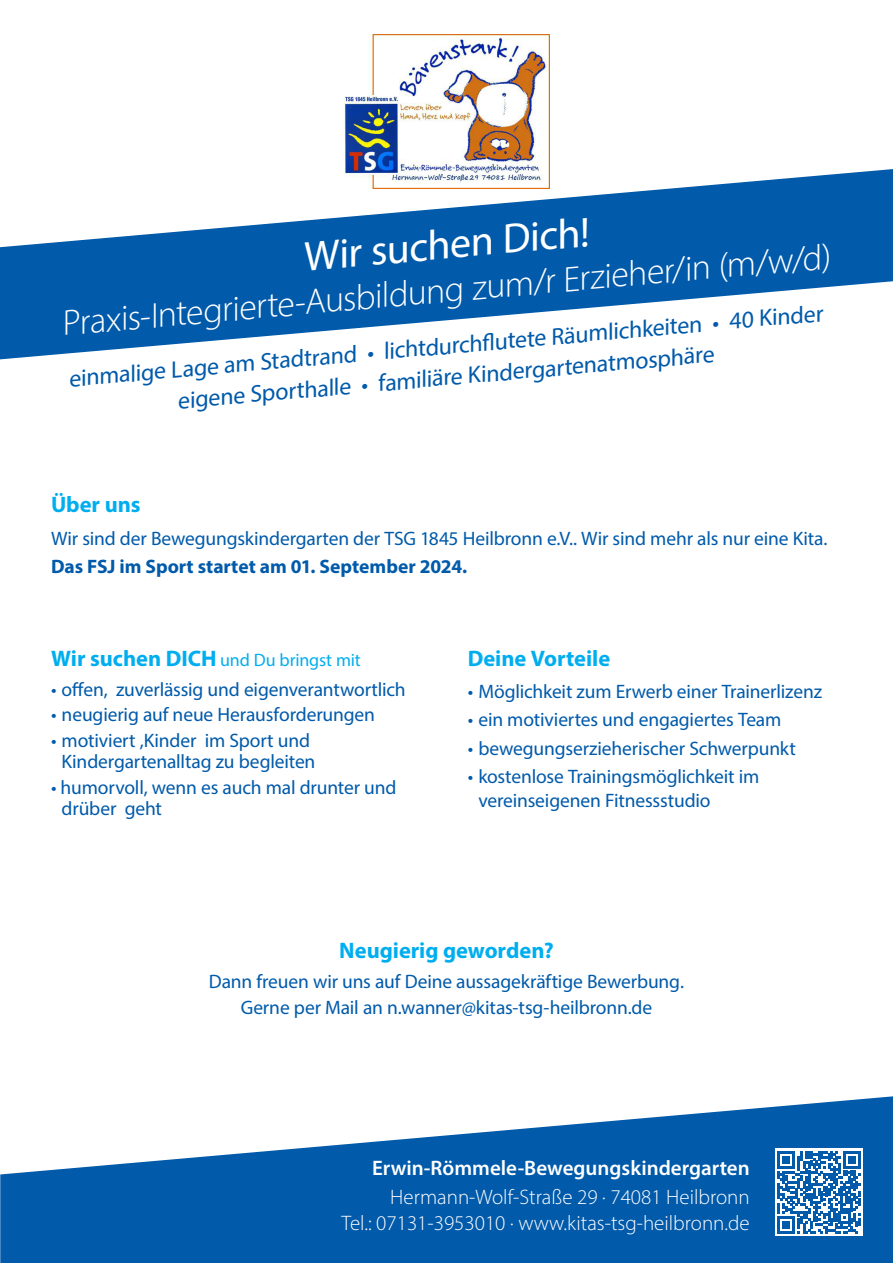
<style>
.page{position:relative;width:893px;height:1263px;background:#fff}
.page>*{position:absolute;margin:0;border:0;box-sizing:border-box;transform-origin:0 0}
.t1{font:42px "Myriad Pro";color:#fff}
.t2{font:300 36px "Myriad Pro";color:#fff}
.copy{font:24px "Myriad Pro";color:#015aaa}
.Zwischenhead{font:700 22.5px "Myriad Pro";letter-spacing:-.005em;color:#00aeef}
.t3{font:300 21px/25.5px "Myriad Pro";color:#fff;text-align:right}
.t4{font:600 21px "Myriad Pro";color:#fff}
.copy_Einzug{font:19.5px/21.3px "Myriad Pro";letter-spacing:-.005em;color:#015aaa}
.copy-2{font:19.5px "Myriad Pro";letter-spacing:-.005em;color:#015aaa}
.copy-3{font:700 19.5px "Myriad Pro";color:#015aaa}
.Zwischenhead-2{font:18px "Myriad Pro";letter-spacing:-.005em;color:#00aeef}
.s1{font-weight:700;font-size:22.5px}
</style>
<div class="page">
<svg style="left:0;top:1096px;width:893px;height:167px;fill:#015aaa"></svg>
<div style="left:775px;top:1148px;width:88px;height:88px;background:#fff"></div>
<svg style="left:778px;top:1151px;width:83px;height:83px"></svg>
<img style="left:343px;top:34px;width:207px;height:135px">
<svg style="left:0;top:169px;width:893px;height:190px;fill:#015aaa"></svg>
<p class="t1" style="left:301px;top:231px;width:288px;rotate:-5deg">Wir suchen Dich!</p>
<p class="t2" style="left:60px;top:302px;width:773px;rotate:-5deg">Praxis-Integrierte-Ausbildung zum/r Erzieher/in (m/w/d)</p>
<p class="copy" style="left:67px;top:364px;width:758px;rotate:-5deg">einmalige Lage am Stadtrand • lichtdurchfl utete Räumlichkeiten • 40 Kinder</p>
<p class="copy" style="left:176px;top:386px;width:540px;rotate:-5deg">eigene Sporthalle • familiäre Kindergartenatmosphäre</p>
<p class="Zwischenhead" style="left:51px;top:490px;width:91px">Über uns</p>
<p class="copy-2" style="left:51px;top:526px;width:778px">Wir sind der Bewegungskindergarten der TSG 1845 Heilbronn e.V.. Wir sind mehr als nur eine Kita.</p>
<p class="copy-3" style="left:51px;top:554px;width:418px">Das FSJ im Sport startet am 01. September 2024.</p>
<p class="Zwischenhead-2" style="left:51px;top:648px;width:311px"><span class="s1">Wir suchen DICH</span> und Du bringst mit</p>
<p class="copy_Einzug" style="left:51px;top:678px;width:356px">• offen, zuverlässig und eigenverantwortlich</p>
<p class="copy_Einzug" style="left:51px;top:704px;width:326px">• neugierig auf neue Herausforderungen</p>
<p class="copy_Einzug" style="left:51px;top:729px;width:266px;text-align:center">• motiviert ,Kinder im Sport und<br>Kindergartenalltag zu begleiten</p>
<p class="copy_Einzug" style="left:62px;top:776px;width:336px;text-indent:-11px">• humorvoll, wenn es auch mal drunter und drüber geht</p>
<p class="Zwischenhead" style="left:468px;top:643px;width:144px">Deine Vorteile</p>
<p class="copy_Einzug" style="left:468px;top:681px;width:356px">• Möglichkeit zum Erwerb einer Trainerlizenz</p>
<p class="copy_Einzug" style="left:468px;top:709px;width:315px">• ein motiviertes und engagiertes Team</p>
<p class="copy_Einzug" style="left:468px;top:737px;width:330px">• bewegungserzieherischer Schwerpunkt</p>
<p class="copy_Einzug" style="left:478px;top:764px;width:282px;line-height:24px;text-indent:-11px">• kostenlose Trainingsmöglichkeit im vereinseigenen Fitnessstudio</p>
<p class="Zwischenhead" style="left:339px;top:936px;width:216px">Neugierig geworden?</p>
<p class="copy-2" style="left:209px;top:970px;width:477px">Dann freuen wir uns auf Deine aussagekräftige Bewerbung.</p>
<p class="copy-2" style="left:241px;top:995px;width:413px">Gerne per Mail an n.wanner@kitas-tsg-heilbronn.de</p>
<p class="t4" style="left:372px;top:1154px;width:379px">Erwin-Römmele-Bewegungskindergarten</p>
<p class="t3" style="left:342px;top:1184px;width:410px">Hermann-Wolf-Straße 29 · 74081 Heilbronn<br>Tel.: 07131-3953010 · www.kitas-tsg-heilbronn.de</p>
</div>
